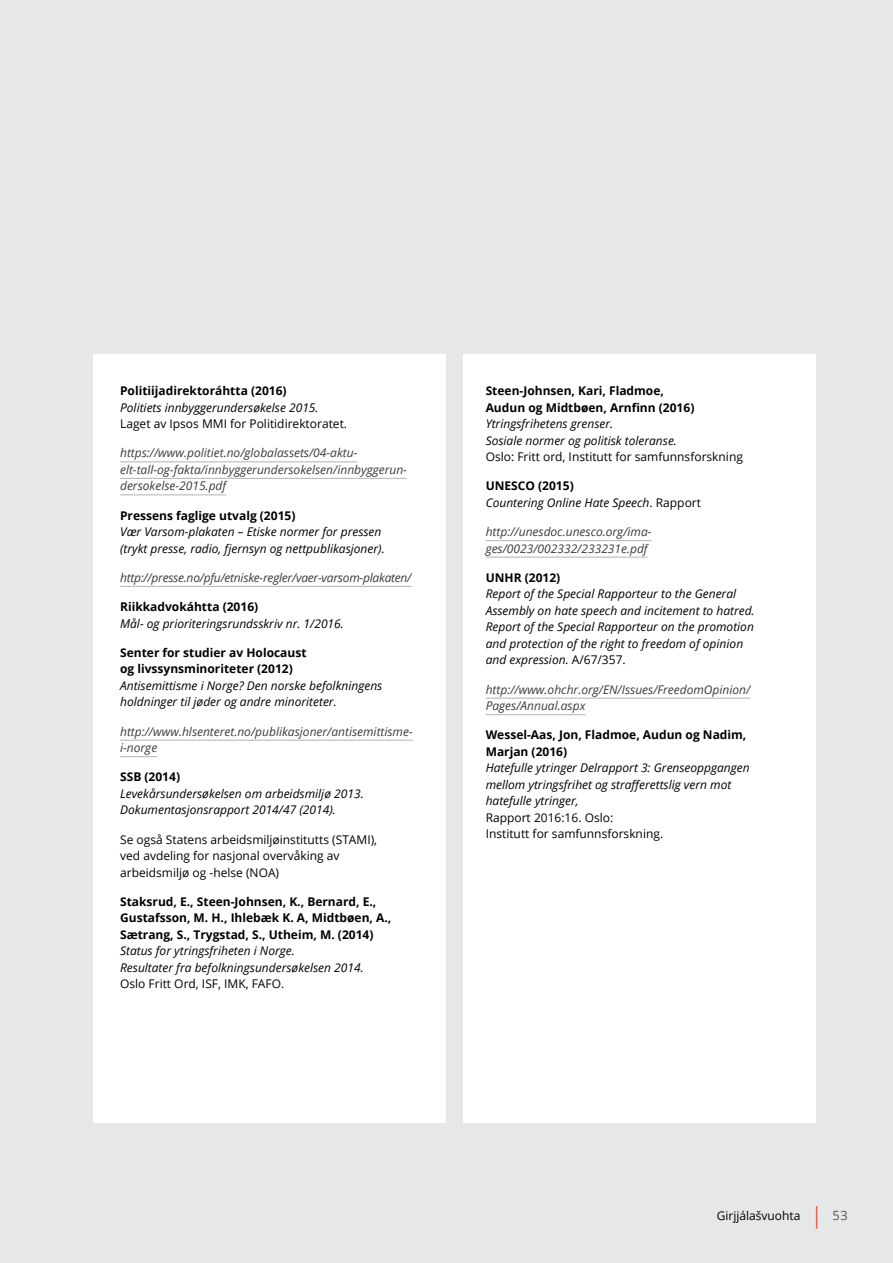
<style>
.page{position:relative;width:893px;height:1263px;background:#e6e7e7}
.page>*{position:absolute;margin:0;border:0;box-sizing:border-box;transform-origin:0 0}
.t1{font:12.75px "Open Sans";color:#575756}
.Litteraturliste_br{font:italic 12px/16.5px "Open Sans";color:#000}
.Litteraturliste_bo{font:700 12px/16.5px "Open Sans";color:#000}
.Litteraturliste_ww{font:italic 12px/16.5px "Open Sans";color:#3c3c3b}
.Litteraturliste_br-2{font:12px/16.5px "Open Sans";color:#000}
.Litteraturliste_ww-2{font:italic 12px "Open Sans";letter-spacing:-.02em;color:#3c3c3b}
.s1{font-style:normal}
</style>
<div class="page">
<div style="left:93px;top:354px;width:353px;height:768px;background:#fff"></div>
<div style="left:463px;top:354px;width:353px;height:768px;background:#fff"></div>
<hr style="left:120px;top:462px;width:237px;height:1px;background:#b3b2b2">
<hr style="left:120px;top:478px;width:287px;height:1px;background:#b3b2b2">
<hr style="left:120px;top:495px;width:106px;height:1px;background:#b3b2b2">
<hr style="left:120px;top:586px;width:291px;height:1px;background:#b3b2b2">
<hr style="left:120px;top:740px;width:293px;height:1px;background:#b3b2b2">
<hr style="left:120px;top:756px;width:37px;height:1px;background:#b3b2b2">
<hr style="left:486px;top:540px;width:166px;height:1px;background:#b3b2b2">
<hr style="left:486px;top:557px;width:162px;height:1px;background:#b3b2b2">
<hr style="left:486px;top:698px;width:264px;height:1px;background:#b3b2b2">
<hr style="left:486px;top:714px;width:99px;height:1px;background:#b3b2b2">
<svg style="left:816px;top:1206px;width:1px;height:23px"></svg>
<p class="Litteraturliste_bo" style="left:120px;top:382px;width:168px">Politiijadirektoráhtta (2016)</p>
<p class="Litteraturliste_br" style="left:120px;top:399px;width:200px">Politiets innbyggerundersøkelse 2015.</p>
<p class="Litteraturliste_br-2" style="left:120px;top:415px;width:228px">Laget av Ipsos MMI for Politidirektoratet.</p>
<p class="Litteraturliste_ww" style="left:120px;top:444px;width:288px">https://www.politiet.no/globalassets/04-aktu&shy;elt-tall-og-fakta/innbyggerundersokelsen/innbyggerun&shy;dersokelse-2015.pdf</p>
<p class="Litteraturliste_bo" style="left:120px;top:507px;width:177px">Pressens faglige utvalg (2015)</p>
<p class="Litteraturliste_br" style="left:120px;top:523px;width:266px">Vær Varsom-plakaten – Etiske normer for pressen (trykt presse, radio, fjernsyn og nettpublikasjoner).</p>
<p class="Litteraturliste_ww-2" style="left:120px;top:569px;width:293px">http://presse.no/pfu/etniske-regler/vaer-varsom-plakaten/</p>
<p class="Litteraturliste_bo" style="left:120px;top:598px;width:140px">Riikkadvokáhtta (2016)</p>
<p class="Litteraturliste_br" style="left:120px;top:615px;width:225px">Mål- og prioriteringsrundsskriv nr. 1/2016.</p>
<p class="Litteraturliste_bo" style="left:120px;top:644px;width:188px">Senter for studier av Holocaust og livssynsminoriteter (2012)</p>
<p class="Litteraturliste_br" style="left:120px;top:677px;width:264px">Antisemittisme i Norge? Den norske befolkningens holdninger til jøder og andre minoriteter.</p>
<p class="Litteraturliste_ww" style="left:120px;top:723px;width:294px">http://www.hlsenteret.no/publikasjoner/antisemittisme&shy;i-norge</p>
<p class="Litteraturliste_bo" style="left:120px;top:768px;width:61px">SSB (2014)</p>
<p class="Litteraturliste_br" style="left:120px;top:785px;width:245px">Levekårsundersøkelsen om arbeidsmiljø 2013.<br>Dokumentasjonsrapport 2014/47 (2014).</p>
<p class="Litteraturliste_br-2" style="left:120px;top:831px;width:259px">Se også Statens arbeidsmiljøinstitutts (STAMI), ved avdeling for nasjonal overvåking av arbeidsmiljø og -helse (NOA)</p>
<p class="Litteraturliste_bo" style="left:120px;top:893px;width:273px">Staksrud, E., Steen-Johnsen, K., Bernard, E.,<br>Gustafsson, M. H., Ihlebæk K. A, Midtbøen, A.,<br>Sætrang, S., Trygstad, S., Utheim, M. (2014)</p>
<p class="Litteraturliste_br" style="left:120px;top:942px;width:245px">Status for ytringsfriheten i Norge.<br>Resultater fra befolkningsundersøkelsen 2014.</p>
<p class="Litteraturliste_br-2" style="left:120px;top:975px;width:166px">Oslo Fritt Ord, ISF, IMK, FAFO.</p>
<p class="Litteraturliste_bo" style="left:486px;top:382px;width:210px">Steen-Johnsen, Kari, Fladmoe,<br>Audun og Midtbøen, Arnfinn (2016)</p>
<p class="Litteraturliste_br" style="left:486px;top:415px;width:193px">Ytringsfrihetens grenser.<br>Sosiale normer og politisk toleranse.</p>
<p class="Litteraturliste_br-2" style="left:486px;top:448px;width:259px">Oslo: Fritt ord, Institutt for samfunnsforskning</p>
<p class="Litteraturliste_bo" style="left:486px;top:477px;width:90px">UNESCO (2015)</p>
<p class="Litteraturliste_br" style="left:486px;top:494px;width:217px">Countering Online Hate Speech<span class="s1">. Rapport</span></p>
<p class="Litteraturliste_ww" style="left:486px;top:523px;width:167px">http://unesdoc.unesco.org/ima&shy;ges/0023/002332/233231e.pdf</p>
<p class="Litteraturliste_bo" style="left:486px;top:569px;width:76px">UNHR (2012)</p>
<p class="Litteraturliste_br" style="left:486px;top:585px;width:270px">Report of the Special Rapporteur to the General Assembly on hate speech and incitement to hatred.<br>Report of the Special Rapporteur on the promotion and protection of the right to freedom of opinion and expression. <span class="s1">A/67/357.</span></p>
<p class="Litteraturliste_ww" style="left:486px;top:681px;width:266px">http://www.ohchr.org/EN/Issues/FreedomOpinion/<br>Pages/Annual.aspx</p>
<p class="Litteraturliste_bo" style="left:486px;top:726px;width:262px">Wessel-Aas, Jon, Fladmoe, Audun og Nadim,<br>Marjan (2016)</p>
<p class="Litteraturliste_br" style="left:486px;top:759px;width:265px">Hatefulle ytringer Delrapport 3: Grenseoppgangen mellom ytringsfrihet og strafferettslig vern mot hatefulle ytringer,<br><span class="s1">Rapport 2016:16. Oslo:<br>Institutt for samfunnsforskning.</span></p>
<p class="Litteraturliste_br-2" style="left:717px;top:1207px;width:85px">Girjjálašvuohta</p>
<p class="t1" style="left:832px;top:1207px;width:17px">53</p>
</div>
